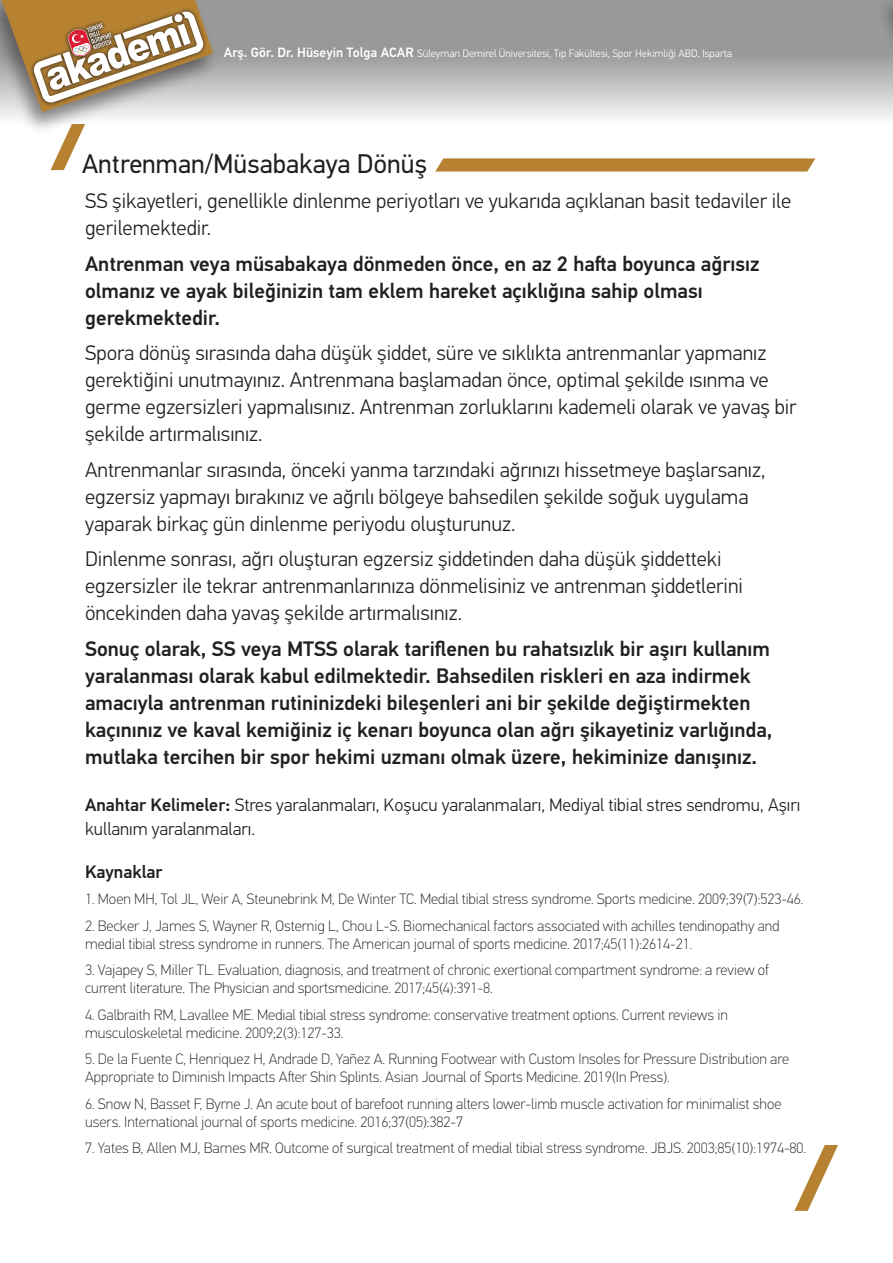
<style>
.page{position:relative;width:893px;height:1263px;background:#fff}
.page>*{position:absolute;margin:0;border:0;box-sizing:border-box;transform-origin:0 0}
.t1{font:27px "PF Din Text Universal";color:#231f20}
.t2{font:300 21px/27px "PF Din Text Universal";color:#231f20}
.t3{font:500 21px/27px "PF Din Text Universal";color:#231f20}
.t4{font:300 18px/24px "PF Din Text Universal";color:#231f20}
.t5{font:500 18px "PF Din Text Universal";color:#231f20}
.t6{font:100 15px/18px "PF Din Text Universal";color:#231f20}
.t7{font:300 10.65px "PF Din Text Universal";color:#fff}
.s1{font-weight:500;font-size:13.5px}
.s2{font-weight:500}
</style>
<div class="page">
<svg style="left:221px;top:0;width:654px;height:118px;background:#b1b1b1"></svg>
<div style="left:875px;top:0;width:18px;height:136px;background:#231f20;opacity:.5"></div>
<svg style="left:892px;top:0;width:1px;height:112px"></svg>
<div style="left:0;top:0;width:221px;height:136px;background:#231f20;opacity:.5"></div>
<svg style="left:0;top:0;width:213px;height:112px"></svg>
<svg style="left:51px;top:124px;width:34px;height:46px"></svg>
<svg style="left:435px;top:158px;width:380px;height:14px;background:#bb8b42"></svg>
<svg style="left:794px;top:1145px;width:44px;height:66px"></svg>
<p class="t7" style="left:224px;top:47px;width:510px"><span class="s1">Arş. Gör. Dr. Hüseyin Tolga ACAR</span> Süleyman Demirel Üniversitesi, Tıp Fakültesi, Spor Hekimliği ABD, Isparta</p>
<p class="t1" style="left:82px;top:147px;width:346px">Antrenman/Müsabakaya Dönüş</p>
<p class="t2" style="left:85px;top:189px;width:708px">SS şikayetleri, genellikle dinlenme periyotları ve yukarıda açıklanan basit tedaviler ile gerilemektedir.</p>
<p class="t3" style="left:85px;top:252px;width:676px">Antrenman veya müsabakaya dönmeden önce, en az 2 hafta boyunca ağrısız olmanız ve ayak bileğinizin tam eklem hareket açıklığına sahip olması gerekmektedir.</p>
<p class="t2" style="left:85px;top:341px;width:713px">Spora dönüş sırasında daha düşük şiddet, süre ve sıklıkta antrenmanlar yapmanız gerektiğini unutmayınız. Antrenmana başlamadan önce, optimal şekilde ısınma ve germe egzersizleri yapmalısınız. Antrenman zorluklarını kademeli olarak ve yavaş bir şekilde artırmalısınız.</p>
<p class="t2" style="left:85px;top:458px;width:682px">Antrenmanlar sırasında, önceki yanma tarzındaki ağrınızı hissetmeye başlarsanız, egzersiz yapmayı bırakınız ve ağrılı bölgeye bahsedilen şekilde soğuk uygulama yaparak birkaç gün dinlenme periyodu oluşturunuz.</p>
<p class="t2" style="left:85px;top:547px;width:659px">Dinlenme sonrası, ağrı oluşturan egzersiz şiddetinden daha düşük şiddetteki egzersizler ile tekrar antrenmanlarınıza dönmelisiniz ve antrenman şiddetlerini öncekinden daha yavaş şekilde artırmalısınız.</p>
<p class="t3" style="left:85px;top:637px;width:689px">Sonuç olarak, SS veya MTSS olarak tariflenen bu rahatsızlık bir aşırı kullanım yaralanması olarak kabul edilmektedir. Bahsedilen riskleri en aza indirmek amacıyla antrenman rutininizdeki bileşenleri ani bir şekilde değiştirmekten kaçınınız ve kaval kemiğiniz iç kenarı boyunca olan ağrı şikayetiniz varlığında, mutlaka tercihen bir spor hekimi uzmanı olmak üzere, hekiminize danışınız.</p>
<p class="t4" style="left:85px;top:794px;width:717px"><span class="s2">Anahtar Kelimeler:</span> Stres yaralanmaları, Koşucu yaralanmaları, Mediyal tibial stres sendromu, Aşırı kullanım yaralanmaları.</p>
<p class="t5" style="left:85px;top:860px;width:79px">Kaynaklar</p>
<p class="t6" style="left:85px;top:891px;width:720px">1. Moen MH, Tol JL, Weir A, Steunebrink M, De Winter TC. Medial tibial stress syndrome. Sports medicine. 2009;39(7):523-46.</p>
<p class="t6" style="left:85px;top:918px;width:696px">2. Becker J, James S, Wayner R, Osternig L, Chou L-S. Biomechanical factors associated with achilles tendinopathy and medial tibial stress syndrome in runners. The American journal of sports medicine. 2017;45(11):2614-21.</p>
<p class="t6" style="left:85px;top:962px;width:686px">3. Vajapey S, Miller TL. Evaluation, diagnosis, and treatment of chronic exertional compartment syndrome: a review of current literature. The Physician and sportsmedicine. 2017;45(4):391-8.</p>
<p class="t6" style="left:85px;top:1007px;width:644px">4. Galbraith RM, Lavallee ME. Medial tibial stress syndrome: conservative treatment options. Current reviews in musculoskeletal medicine. 2009;2(3):127-33.</p>
<p class="t6" style="left:85px;top:1051px;width:706px">5. De la Fuente C, Henriquez H, Andrade D, Yañez A. Running Footwear with Custom Insoles for Pressure Distribution are<br>Appropriate to Diminish Impacts After Shin Splints. Asian Journal of Sports Medicine. 2019(In Press).</p>
<p class="t6" style="left:85px;top:1096px;width:698px">6. Snow N, Basset F, Byrne J. An acute bout of barefoot running alters lower-limb muscle activation for minimalist shoe users. International journal of sports medicine. 2016;37(05):382-7</p>
<p class="t6" style="left:85px;top:1140px;width:722px">7. Yates B, Allen MJ, Barnes MR. Outcome of surgical treatment of medial tibial stress syndrome. JBJS. 2003;85(10):1974-80.</p>
</div>
